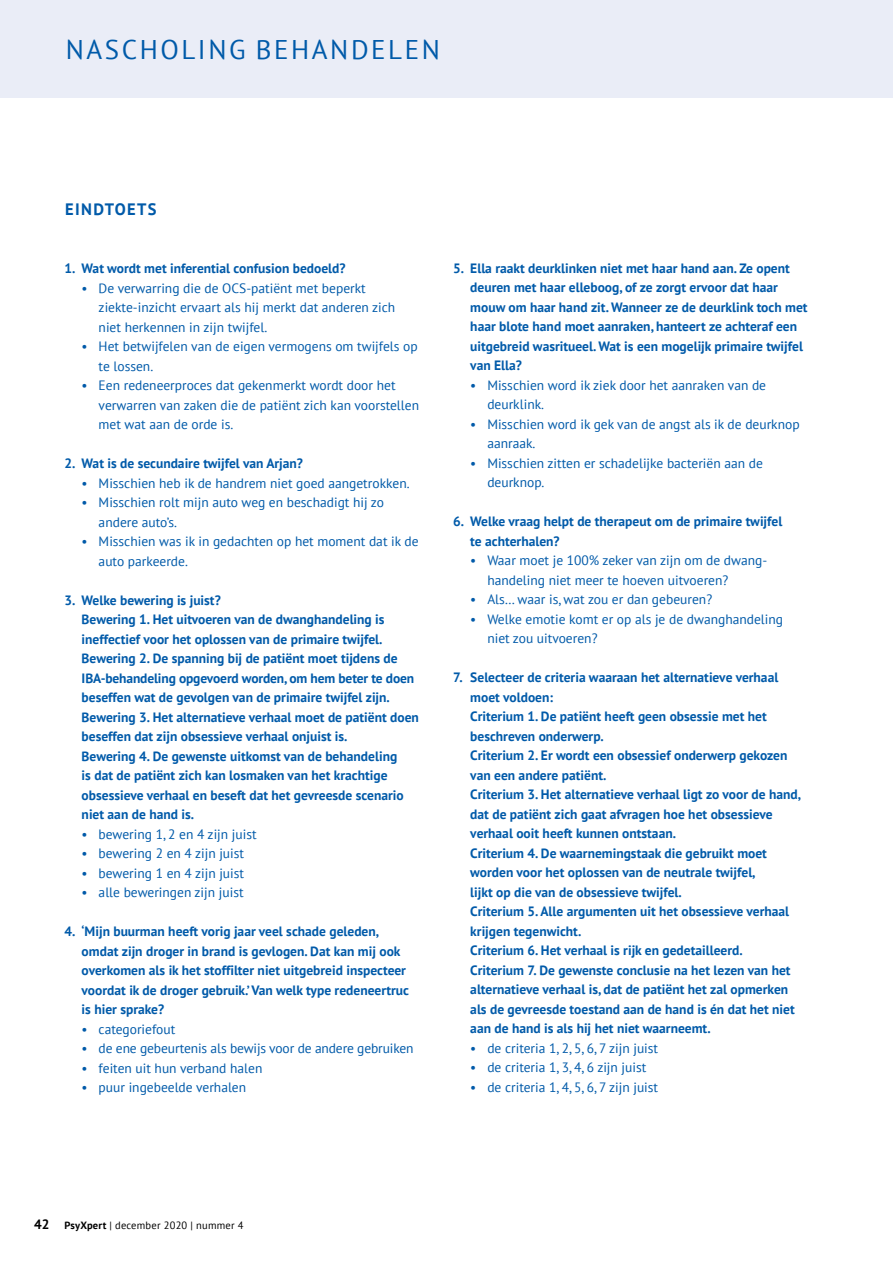
<style>
.page{position:relative;width:893px;height:1263px;background:#fff}
.page>*{position:absolute;margin:0;border:0;box-sizing:border-box;transform-origin:0 0}
.t1{font:27px "PT Sans";letter-spacing:.095em;color:#005aa9}
.t2{font:700 16.5px "PT Sans";letter-spacing:.08em;color:#005aa9}
.t3{font:700 13.5px/19.5px "PT Sans";color:#005aa9}
.t4{font:13.5px/19.5px "PT Sans";color:#005aa9}
.t5{font:10.5px "PT Sans";letter-spacing:.02em;color:#000}
.s1{font-weight:700;font-size:13.5px}
.s2{font-weight:700}
</style>
<div class="page">
<div style="left:0;top:0;width:893px;height:98px;background:#eaedf7"></div>
<h1 class="t1" style="left:66px;top:32px;width:376px">NASCHOLING BEHANDELEN</h1>
<p class="t2" style="left:65px;top:198px;width:93px">EINDTOETS</p>
<p class="t3" style="left:65px;top:258px;width:283px">1. Wat wordt met inferential confusion bedoeld?</p>
<p class="t4" style="left:99px;top:278px;width:298px;text-indent:-17px">• De verwarring die de OCS-patiënt met beperkt ziekte-inzicht ervaart als hij merkt dat anderen zich niet herkennen in zijn twijfel.</p>
<p class="t4" style="left:99px;top:336px;width:320px;text-indent:-17px">• Het betwijfelen van de eigen vermogens om twijfels op te lossen.</p>
<p class="t4" style="left:99px;top:375px;width:322px;text-indent:-17px">• Een redeneerproces dat gekenmerkt wordt door het verwarren van zaken die de patiënt zich kan voorstellen met wat aan de orde is.</p>
<p class="t3" style="left:65px;top:453px;width:240px">2. Wat is de secundaire twijfel van Arjan?</p>
<p class="t4" style="left:82px;top:473px;width:329px">• Misschien heb ik de handrem niet goed aangetrokken.</p>
<p class="t4" style="left:99px;top:492px;width:287px;text-indent:-17px">• Misschien rolt mijn auto weg en beschadigt hij zo andere auto’s.</p>
<p class="t4" style="left:99px;top:531px;width:321px;text-indent:-17px">• Misschien was ik in gedachten op het moment dat ik de auto parkeerde.</p>
<p class="t3" style="left:82px;top:590px;width:339px;text-indent:-17px">3. Welke bewering is juist?<br>Bewering 1. Het uitvoeren van de dwanghandeling is ineffectief voor het oplossen van de primaire twijfel.<br>Bewering 2. De spanning bij de patiënt moet tijdens de IBA-behandeling opgevoerd worden, om hem beter te doen beseffen wat de gevolgen van de primaire twijfel zijn.<br>Bewering 3. Het alternatieve verhaal moet de patiënt doen beseffen dat zijn obsessieve verhaal onjuist is.<br>Bewering 4. De gewenste uitkomst van de behandeling<br>is dat de patiënt zich kan losmaken van het krachtige obsessieve verhaal en beseft dat het gevreesde scenario niet aan de hand is.</p>
<p class="t4" style="left:82px;top:824px;width:177px">• bewering 1, 2 en 4 zijn juist</p>
<p class="t4" style="left:82px;top:843px;width:164px">• bewering 2 en 4 zijn juist</p>
<p class="t4" style="left:82px;top:863px;width:164px">• bewering 1 en 4 zijn juist</p>
<p class="t4" style="left:82px;top:882px;width:163px">• alle beweringen zijn juist</p>
<p class="t3" style="left:82px;top:921px;width:329px;text-indent:-17px">4. ‘Mijn buurman heeft vorig jaar veel schade geleden, omdat zijn droger in brand is gevlogen. Dat kan mij ook overkomen als ik het stoffilter niet uitgebreid inspecteer voordat ik de droger gebruik.’ Van welk type redeneertruc is hier sprake?</p>
<p class="t4" style="left:82px;top:1019px;width:95px">• categoriefout</p>
<p class="t4" style="left:82px;top:1038px;width:333px">• de ene gebeurtenis als bewijs voor de andere gebruiken</p>
<p class="t4" style="left:82px;top:1058px;width:182px">• feiten uit hun verband halen</p>
<p class="t4" style="left:82px;top:1077px;width:166px">• puur ingebeelde verhalen</p>
<p class="t3" style="left:470px;top:258px;width:339px;text-indent:-17px">5. Ella raakt deurklinken niet met haar hand aan. Ze opent deuren met haar elleboog, of ze zorgt ervoor dat haar mouw om haar hand zit. Wanneer ze de deurklink toch met haar blote hand moet aanraken, hanteert ze achteraf een uitgebreid wasritueel. Wat is een mogelijk primaire twijfel van Ella?</p>
<p class="t4" style="left:487px;top:375px;width:280px;text-indent:-17px">• Misschien word ik ziek door het aanraken van de deurklink.</p>
<p class="t4" style="left:487px;top:414px;width:314px;text-indent:-17px">• Misschien word ik gek van de angst als ik de deurknop aanraak.</p>
<p class="t4" style="left:487px;top:453px;width:277px;text-indent:-17px">• Misschien zitten er schadelijke bacteriën aan de deurknop.</p>
<p class="t3" style="left:470px;top:512px;width:313px;text-indent:-17px">6. Welke vraag helpt de therapeut om de primaire twijfel te achterhalen?</p>
<p class="t4" style="left:487px;top:551px;width:280px;text-indent:-17px">• Waar moet je 100% zeker van zijn om de dwang&shy;handeling niet meer te hoeven uitvoeren?</p>
<p class="t4" style="left:470px;top:590px;width:243px">• Als… waar is, wat zou er dan gebeuren?</p>
<p class="t4" style="left:487px;top:609px;width:297px;text-indent:-17px">• Welke emotie komt er op als je de dwanghandeling niet zou uitvoeren?</p>
<p class="t3" style="left:470px;top:668px;width:332px;text-indent:-17px">7. Selecteer de criteria waaraan het alternatieve verhaal moet voldoen:<br>Criterium 1. De patiënt heeft geen obsessie met het beschreven onderwerp.<br>Criterium 2. Er wordt een obsessief onderwerp gekozen van een andere patiënt.<br>Criterium 3. Het alternatieve verhaal ligt zo voor de hand, dat de patiënt zich gaat afvragen hoe het obsessieve verhaal ooit heeft kunnen ontstaan.<br>Criterium 4. De waarnemingstaak die gebruikt moet worden voor het oplossen van de neutrale twijfel,<br>lijkt op die van de obsessieve twijfel.<br>Criterium 5. Alle argumenten uit het obsessieve verhaal krijgen tegenwicht.<br>Criterium 6. Het verhaal is rijk en gedetailleerd.<br>Criterium 7. De gewenste conclusie na het lezen van het alternatieve verhaal is, dat de patiënt het zal opmerken als de gevreesde toestand aan de hand is én dat het niet aan de hand is als hij het niet waarneemt.</p>
<p class="t4" style="left:470px;top:1038px;width:189px">• de criteria 1, 2, 5, 6, 7 zijn juist</p>
<p class="t4" style="left:470px;top:1057px;width:178px">• de criteria 1, 3, 4, 6 zijn juist</p>
<p class="t4" style="left:470px;top:1077px;width:189px">• de criteria 1, 4, 5, 6, 7 zijn juist</p>
<p class="t5" style="left:34px;top:1218px;width:211px"><span class="s1">42</span> <span class="s2">PsyXpert</span> | december 2020 | nummer 4</p>
</div>
